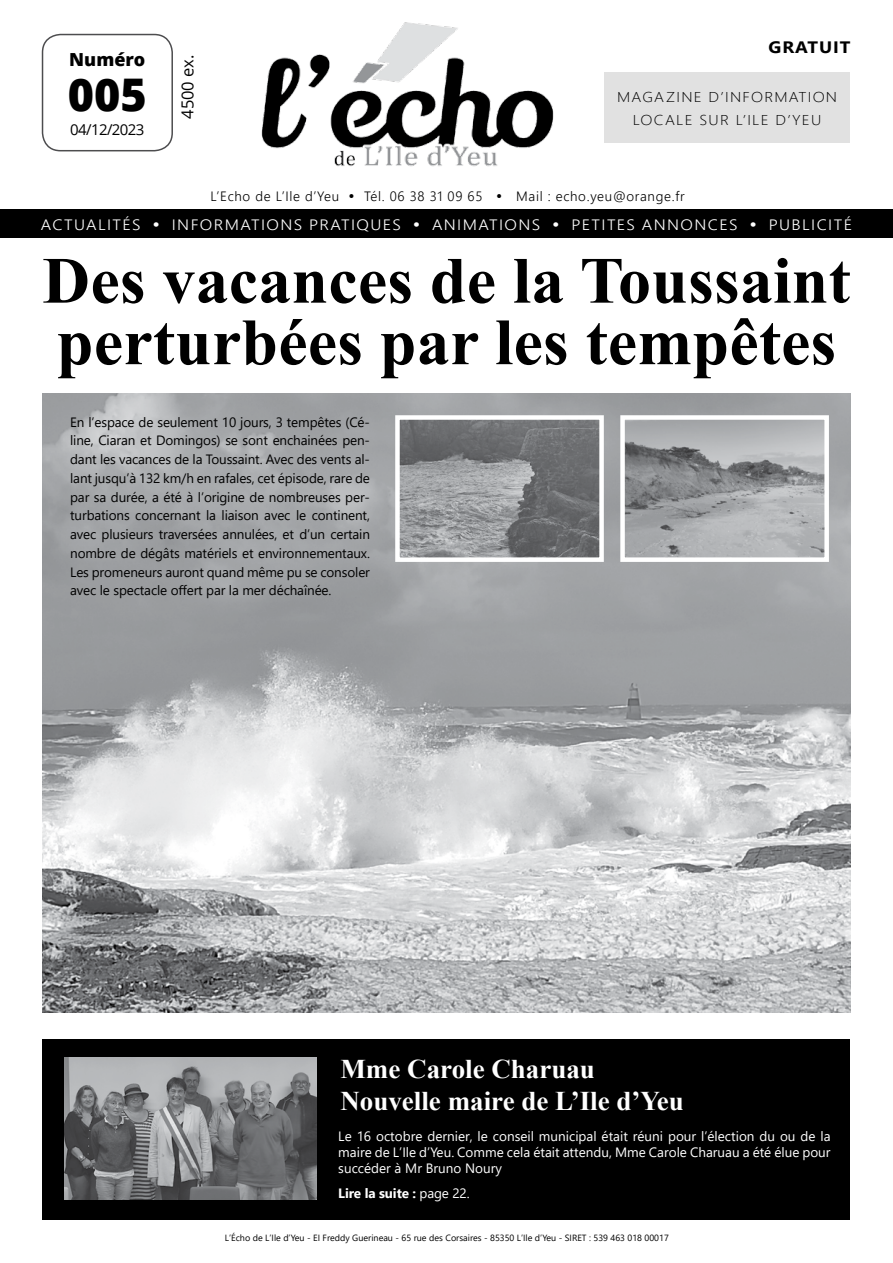
<style>
.page{position:relative;width:893px;height:1263px;background:#fff}
.page>*{position:absolute;margin:0;border:0;box-sizing:border-box;transform-origin:0 0}
.t1{font:700 66px/61.5px "Times New Roman";letter-spacing:.005em;color:#000}
.t2{font:800 45px "Open Sans";color:#000}
.t3{font:700 27px/32.4px "Times New Roman";color:#fff}
.t4{font:800 18px "Open Sans";color:#000}
.t5{font:16.5px "Open Sans";color:#000}
.t6{font:700 16.5px "Segoe UI";letter-spacing:.05em;color:#000;scale:1.1 1}
.t7{font:300 15px "Segoe UI";letter-spacing:.085em;color:#fff;scale:1.1 1}
.t8{font:15px "Open Sans";letter-spacing:-.04em;color:#000}
.t9{font:300 14.25px/22.5px "Segoe UI";letter-spacing:.08em;color:#000;text-align:center;scale:1.11 1}
.t10{font:13.5px/18.8px "Segoe UI";letter-spacing:-.01em;color:#000;text-align:justify}
.t11{font:13.5px/16.2px "Segoe UI";color:#fff;text-align:justify}
.t12{font:300 13.5px "Segoe UI";letter-spacing:.05em;color:#000}
.t13{font:700 13.5px "Segoe UI";letter-spacing:-.01em;color:#fff}
.t14{font:9px "Segoe UI";color:#000}
.s1{font-weight:400}
</style>
<div class="page">
<div style="left:604px;top:72px;width:245px;height:71px;background:#e1e1e1"></div>
<div style="left:0;top:210px;width:893px;height:28px;background:#000"></div>
<img style="left:261px;top:22px;width:293px;height:145px">
<div style="left:42px;top:34px;width:131px;height:117px;border:2px solid #4d4d4f;border-radius:18px"></div>
<img style="left:43px;top:393px;width:807px;height:619px">
<div style="left:43px;top:1039px;width:807px;height:180px;background:#000"></div>
<img style="left:64px;top:1058px;width:253px;height:142px">
<img style="left:400px;top:420px;width:199px;height:137px">
<div style="left:395px;top:415px;width:209px;height:147px;border:4px solid #fff"></div>
<img style="left:625px;top:420px;width:199px;height:137px">
<div style="left:620px;top:415px;width:209px;height:147px;border:4px solid #fff"></div>
<h3 class="t4" style="left:69px;top:45px;width:78px">Numéro</h3>
<h2 class="t2" style="left:68px;top:60px;width:81px">005</h2>
<p class="t8" style="left:70px;top:119px;width:76px">04/12/2023</p>
<p class="t5" style="left:176px;top:119px;width:66px;rotate:-90deg">4500 ex.</p>
<p class="t6" style="left:769px;top:32px;width:76px">GRATUIT</p>
<p class="t9" style="left:617px;top:84px;width:200px">MAGAZINE D’INFORMATION<br>LOCALE SUR L’ILE D’YEU</p>
<p class="t12" style="left:210px;top:184px;width:476px">L’ECHO DE L’I LE D’YEU • TÉL. 06 38 31 09 65 • MAIL : ECHO.YEU@ORANGE.FR</p>
<p class="t7" style="left:41px;top:210px;width:739px">ACTUALITÉS • I NFORMATIONS PRATIQUES • ANIMATIONS • PETITES ANNONCES • PUBLICITÉ</p>
<h1 class="t1" style="left:43px;top:248px;width:809px">Des vacances de la Toussaint perturbées par les tempêtes</h1>
<p class="t10" style="left:70px;top:411px;width:301px">En l’espace de seulement 10 jours, 3 tempêtes (Cé&shy;line, Ciaran et Domingos) se sont enchainées pen&shy;dant les vacances de la Toussaint. Avec des vents al&shy;lant jusqu’à 132 km/h en rafales, cet épisode, rare de par sa durée, a été à l’origine de nombreuses per&shy;turbations concernant la liaison avec le continent, avec plusieurs traversées annulées, et d’un certain nombre de dégâts matériels et environnementaux.<br>Les promeneurs auront quand même pu se consoler avec le spectacle offert par la mer déchaînée.</p>
<h3 class="t3" style="left:340px;top:1052px;width:345px">Mme Carole Charuau<br>Nouvelle maire de L’Ile d’Yeu</h3>
<p class="t11" style="left:338px;top:1127px;width:494px">Le 16 octobre dernier, le conseil municipal était réuni pour l’élection du ou de la maire de L’Ile d’Yeu. Comme cela était attendu, Mme Carole Charuau a été élue pour succéder à Mr Bruno Noury</p>
<p class="t13" style="left:338px;top:1180px;width:133px">Lire la suite : <span class="s1">page 22.</span></p>
<p class="t14" style="left:225px;top:1229px;width:445px">L’Écho de L’Ile d’Yeu - EI Freddy Guerineau - 65 rue des Corsaires - 85350 L’Ile d’Yeu - SIRET : 539 463 018 00017</p>
</div>
